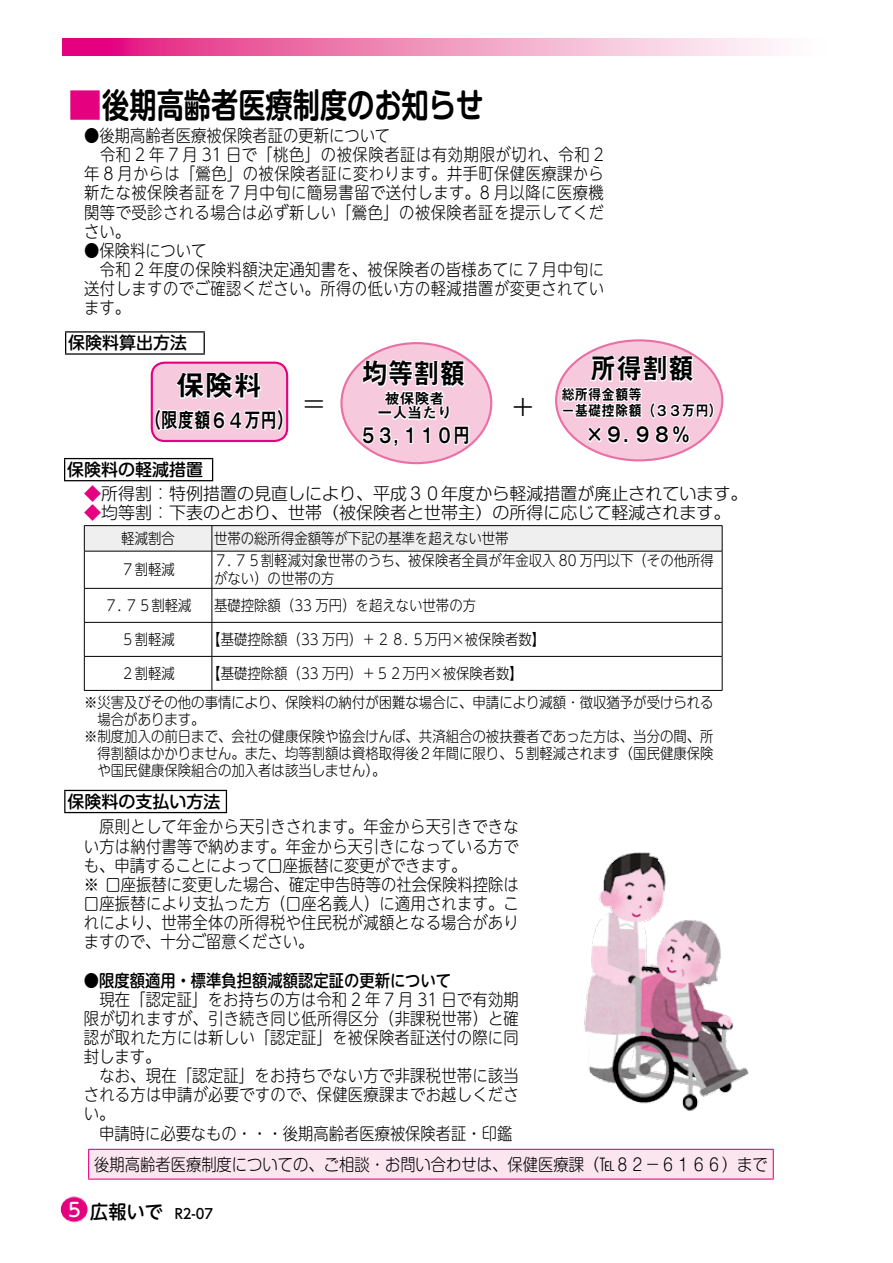
<style>
.page{position:relative;width:893px;height:1263px;background:#fff}
.page>*{position:absolute;margin:0;border:0;box-sizing:border-box;transform-origin:0 0}
.t1{font:700 34.05px "Shin M Go Pro De";color:#000;scale:.8 1}
.t2{font:300 33px "Ryumin Pro";color:#000}
.t3{font:28.65px "Midashi Go Pro MB31";color:#000;scale:.9 1}
.t4{font:28.65px "Midashi Go Pro MB31";color:#000}
.t5{font:21.3px "Midashi Go Pro MB31";color:#000;scale:.78 1}
.t6{font:21.3px "Midashi Go Pro MB31";color:#000;scale:.8 1}
.t7{font:21.3px "Midashi Go Pro MB31";color:#000;scale:.9 1}
.t8{font:500 19.2px "UD Shin M Go Pro";color:#000;scale:.95 1}
.t9{font:500 19.2px "UD Shin M Go Pro";color:#fff}
.t10{font:300 16.95px/19.2px "UD Shin M Go Pro";letter-spacing:.015em;color:#000;scale:.9 1}
.t11{font:300 16.95px "Shin M Go Pro";color:#000}
.t12{font:300 16.95px "Shin M Go Pro";color:#000;scale:.9 1}
.t13{font:500 16.95px "Shin M Go Pro";color:#000}
.t14{font:300 14.85px/17px "Shin M Go Pro";color:#000;scale:.9 1}
.t15{font:300 14.85px/26.5px "UD Shin M Go Pro";color:#000;scale:.9 1}
.t16{font:14.85px/15.9px "Midashi Go Pro MB31";color:#000;scale:.9 1}
.t17{font:14.85px "Midashi Go Pro MB31";color:#000}
.t18{font:500 13.8px "UD Shin Go Pro";color:#000;scale:.95 1}
.s1{font-family:"Midashi Min Pro MA31";font-weight:400;color:#e4007f}
.s2{color:#e4007f}
.s3{font-weight:500}
</style>
<div class="page">
<svg style="left:63px;top:39px;width:715px;height:17px;background:#ef8aba"></svg>
<div style="left:60px;top:1197px;width:27px;height:25px;background:#e4007f;border-radius:50%"></div>
<div style="left:60px;top:1196px;width:27px;height:26px;border:1px solid #fff;border-radius:50%"></div>
<hr style="left:84px;top:525px;width:128px;height:1px;background:#000">
<hr style="left:212px;top:525px;width:510px;height:1px;background:#000">
<svg style="left:84px;top:526px;width:639px;height:25px"></svg>
<hr style="left:84px;top:551px;width:128px;height:1px;background:#000">
<hr style="left:84px;top:551px;width:1px;height:37px;background:#000">
<hr style="left:212px;top:551px;width:510px;height:1px;background:#000">
<hr style="left:212px;top:551px;width:1px;height:37px;background:#000">
<hr style="left:722px;top:551px;width:1px;height:37px;background:#000">
<hr style="left:84px;top:588px;width:128px;height:1px;background:#000">
<hr style="left:84px;top:588px;width:1px;height:34px;background:#000">
<hr style="left:212px;top:588px;width:510px;height:1px;background:#000">
<hr style="left:212px;top:588px;width:1px;height:34px;background:#000">
<hr style="left:722px;top:588px;width:1px;height:34px;background:#000">
<hr style="left:84px;top:622px;width:128px;height:1px;background:#000">
<hr style="left:84px;top:623px;width:1px;height:33px;background:#000">
<hr style="left:212px;top:622px;width:510px;height:1px;background:#000">
<hr style="left:212px;top:623px;width:1px;height:33px;background:#000">
<hr style="left:722px;top:623px;width:1px;height:33px;background:#000">
<hr style="left:84px;top:656px;width:128px;height:1px;background:#000">
<hr style="left:84px;top:657px;width:1px;height:33px;background:#000">
<hr style="left:212px;top:656px;width:510px;height:1px;background:#000">
<hr style="left:212px;top:657px;width:1px;height:33px;background:#000">
<hr style="left:722px;top:657px;width:1px;height:33px;background:#000">
<hr style="left:84px;top:690px;width:128px;height:1px;background:#000">
<hr style="left:212px;top:690px;width:510px;height:1px;background:#000">
<hr style="left:64px;top:458px;width:149px;height:1px;background:#000">
<svg style="left:64px;top:459px;width:1px;height:21px"></svg>
<svg style="left:212px;top:459px;width:1px;height:21px"></svg>
<hr style="left:64px;top:480px;width:149px;height:1px;background:#000">
<hr style="left:65px;top:331px;width:140px;height:2px;background:#000">
<svg style="left:204px;top:333px;width:1px;height:20px"></svg>
<hr style="left:65px;top:353px;width:140px;height:2px;background:#000">
<svg style="left:65px;top:331px;width:124px;height:23px"></svg>
<div style="left:341px;top:343px;width:150px;height:120px;background:#f7c9dd;border-radius:50%"></div>
<div style="left:151px;top:362px;width:137px;height:80px;border:2px solid #e4007f;border-radius:13px"></div>
<svg style="left:154px;top:362px;width:131px;height:81px"></svg>
<svg style="left:361px;top:358px;width:109px;height:90px"></svg>
<svg style="left:556px;top:340px;width:166px;height:120px"></svg>
<svg style="left:559px;top:353px;width:156px;height:105px"></svg>
<svg style="left:64px;top:789px;width:163px;height:25px"></svg>
<div style="left:89px;top:1149px;width:684px;height:30px;background:#fbe6ef"></div>
<hr style="left:88px;top:1149px;width:686px;height:1px;background:#e4007f">
<svg style="left:88px;top:1150px;width:1px;height:28px"></svg>
<svg style="left:773px;top:1150px;width:1px;height:28px"></svg>
<hr style="left:88px;top:1178px;width:686px;height:1px;background:#e4007f">
<img style="left:584px;top:852px;width:165px;height:259px">
<h1 class="t1" style="left:68px;top:77px;width:520px"><span class="s1">■</span>後期高齢者医療制度のお知らせ</h1>
<p class="t10" style="left:84px;top:125px;width:579px">●後期高齢者医療被保険者証の更新について<br>　令和 2 年 7 月 31 日で「桃色」の被保険者証は有効期限が切れ、令和 2年 8 月からは「鶯色」の被保険者証に変わります。井手町保健医療課から新たな被保険者証を 7 月中旬に簡易書留で送付します。8 月以降に医療機関等で受診される場合は必ず新しい「鶯色」の被保険者証を提示してください。</p>
<p class="t10" style="left:84px;top:240px;width:579px">●保険料について<br>　令和 2 年度の保険料額決定通知書を、被保険者の皆様あてに 7 月中旬に送付しますのでご確認ください。所得の低い方の軽減措置が変更されています。</p>
<p class="t13" style="left:68px;top:329px;width:121px">保険料算出方法</p>
<h3 class="t4" style="left:176px;top:363px;width:88px">保険料</h3>
<p class="t5" style="left:145px;top:403px;width:193px">（限度額６４万円(</p>
<p class="t13" style="left:67px;top:456px;width:138px">保険料の軽減措置</p>
<h2 class="t2" style="left:297px;top:378px;width:34px">＝</h2>
<h3 class="t3" style="left:362px;top:351px;width:116px">均等割額</h3>
<p class="t17" style="left:385px;top:386px;width:61px">被保険者</p>
<p class="t17" style="left:377px;top:401px;width:76px">一人当たり</p>
<p class="t6" style="left:360px;top:418px;width:140px">５３，１１０円</p>
<h2 class="t2" style="left:506px;top:380px;width:34px">＋</h2>
<h3 class="t3" style="left:591px;top:346px;width:116px">所得割額</h3>
<p class="t16" style="left:561px;top:385px;width:180px">総所得金額等<br>－基礎控除額（３３万円(</p>
<p class="t7" style="left:585px;top:417px;width:119px">×９. ９８％</p>
<p class="t11" style="left:84px;top:480px;width:665px"><span class="s2">◆</span>所得割：特例措置の見直しにより、平成３０年度から軽減措置が廃止されています。</p>
<p class="t11" style="left:84px;top:499px;width:648px"><span class="s2">◆</span>均等割：下表のとおり、世帯（被保険者と世帯主）の所得に応じて軽減されます。</p>
<p class="t15" style="left:214px;top:524px;width:329px">世帯の総所得金額等が下記の基準を超えない世帯</p>
<p class="t15" style="left:121px;top:524px;width:61px">軽減割合</p>
<p class="t15" style="left:121px;top:556px;width:61px">７割軽減</p>
<p class="t15" style="left:105px;top:591px;width:98px">７. ７５割軽減</p>
<p class="t15" style="left:121px;top:625px;width:61px">５割軽減</p>
<p class="t15" style="left:214px;top:547px;width:557px">７. ７５割軽減対象世帯のうち、被保険者全員が年金収入 80 万円以下（その他所得</p>
<p class="t15" style="left:214px;top:565px;width:293px">がない）の世帯の方<br>基礎控除額（33 万円）を超えない世帯の方</p>
<p class="t15" style="left:207px;top:625px;width:377px">【基礎控除額（33 万円）＋ 2 ８. ５万円×被保険者数【</p>
<p class="t15" style="left:207px;top:659px;width:352px">【基礎控除額（33 万円）＋５２万円×被保険者数【</p>
<p class="t15" style="left:121px;top:659px;width:61px">２割軽減</p>
<p class="t14" style="left:84px;top:692px;width:701px">※災害及びその他の事情により、保険料の納付が困難な場合に、申請により減額・徴収猶予が受けられる　場合があります。<br>※制度加入の前日まで、会社の健康保険や協会けんぽ、共済組合の被扶養者であった方は、当分の間、所　得割額はかかりません。また、均等割額は資格取得後２年間に限り、５割軽減されます（国民健康保険　や国民健康保険組合の加入者は該当しません。(</p>
<p class="t13" style="left:67px;top:788px;width:155px">保険料の支払い方法</p>
<p class="t10" style="left:84px;top:816px;width:485px">　原則として年金から天引きされます。年金から天引きできない方は納付書等で納めます。年金から天引きになっている方でも、申請することによって口座振替に変更ができます。<br>※ 口座振替に変更した場合、確定申告時等の社会保険料控除は口座振替により支払った方（口座名義人）に適用されます。これにより、世帯全体の所得税や住民税が減額となる場合がありますので、十分ご留意ください。</p>
<p class="t10" style="left:84px;top:969px;width:485px">●<span class="s3">限度額適用・標準負担額減額認定証の更新について<br></span>　現在「認定証」をお持ちの方は令和 2 年 7 月 31 日で有効期限が切れますが、引き続き同じ低所得区分（非課税世帯）と確認が取れた方には新しい「認定証」を被保険者証送付の際に同封します。<br>　なお、現在「認定証」をお持ちでない方で非課税世帯に該当される方は申請が必要ですので、保健医療課までお越しください。<br>　申請時に必要なもの・・・後期高齢者医療被保険者証・印鑑</p>
<p class="t12" style="left:94px;top:1150px;width:750px">後期高齢者医療制度についての、ご相談・お問い合わせは、保健医療課（℡８２－６１６６）まで</p>
<p class="t9" style="left:68px;top:1194px;width:14px">5</p>
<p class="t8" style="left:90px;top:1196px;width:78px">広報いで</p>
<p class="t18" style="left:175px;top:1202px;width:42px">R2-07</p>
</div>
